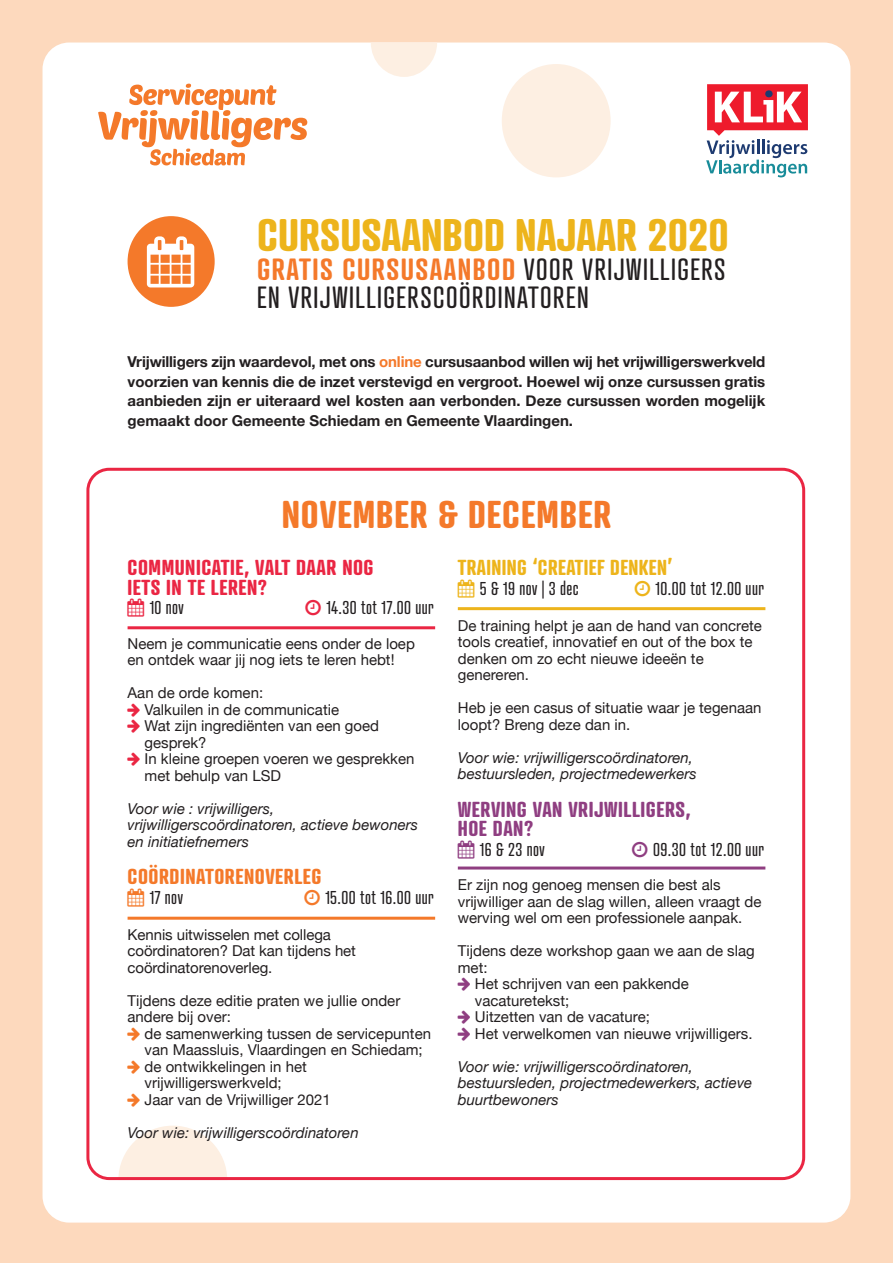
<style>
.page{position:relative;width:893px;height:1263px;background:#fdd9bd}
.page>*{position:absolute;margin:0;border:0;box-sizing:border-box;transform-origin:0 0}
.t1{font:700 44.1px "Atrament";color:#edb41b}
.t2{font:700 37.5px "Atrament";letter-spacing:.025em;color:#f4792a}
.t3{font:29.7px/28.5px "Atrament";letter-spacing:.05em;color:#231f20}
.t4{font:700 21px/19.5px "Atrament";letter-spacing:.025em;color:#ea2643}
.t5{font:700 21px/19.5px "Atrament";letter-spacing:.025em;color:#8f3e81}
.t6{font:700 21px "Atrament";letter-spacing:.02em;color:#edb41b}
.t7{font:700 21px "Atrament";letter-spacing:.025em;color:#f4792a}
.t8{font:18px "Atrament";letter-spacing:.025em;color:#231f20}
.t9{font:15px/16.5px "Helvetica Neue";color:#231f20}
.t10{font:700 15px/19.5px "Helvetica Neue";color:#231f20;text-align:justify}
.t11{font:italic 15px/16.5px "Helvetica Neue";color:#231f20}
.s1{font-weight:600;color:#f4792a}
.s2{color:#f4792a}
.s3{color:#ea2643}
.s4{color:#edb41b}
.s5{color:#8f3e81}
</style>
<div class="page">
<div style="left:43px;top:43px;width:807px;height:1179px;background:#fff;border-radius:27px"></div>
<svg style="left:371px;top:43px;width:66px;height:34px"></svg>
<svg style="left:98px;top:84px;width:209px;height:81px"></svg>
<div style="left:128px;top:216px;width:87px;height:91px;background:#f4792a;border-radius:50%"></div>
<div style="left:502px;top:64px;width:109px;height:113px;background:#fdefe2;border-radius:50%"></div>
<svg style="left:706px;top:84px;width:102px;height:93px"></svg>
<svg style="left:118px;top:1125px;width:109px;height:51px"></svg>
<div style="left:86px;top:468px;width:719px;height:712px;border:3px solid #ea2643;border-radius:21px"></div>
<hr style="left:128px;top:626px;width:307px;height:3px;background:#ea2643">
<hr style="left:128px;top:917px;width:307px;height:3px;background:#f4792a">
<hr style="left:458px;top:607px;width:307px;height:3px;background:#edb41b">
<hr style="left:458px;top:866px;width:307px;height:3px;background:#8f3e81">
<p class="t1" style="left:257px;top:207px;width:473px">CURSUSAANBOD NAJAAR 2020</p>
<p class="t3" style="left:257px;top:255px;width:470px"><span class="s1">GRATIS CURSUSAANBOD</span> VOOR VRIJWILLIGERS<br>EN VRIJWILLIGERSCOÖRDINATOREN</p>
<p class="t10" style="left:128px;top:353px;width:639px">Vrijwilligers zijn waardevol, met ons <span class="s2">online</span> cursusaanbod willen wij het vrijwilligerswerkveld voorzien van kennis die de inzet verstevigd en vergroot. Hoewel wij onze cursussen gratis aanbieden zijn er uiteraard wel kosten aan verbonden. Deze cursussen worden mogelijk gemaakt door Gemeente Schiedam en Gemeente Vlaardingen.</p>
<p class="t2" style="left:282px;top:491px;width:331px">NOVEMBER &amp; DECEMBER</p>
<p class="t4" style="left:128px;top:557px;width:248px">COMMUNICATIE, VALT DAAR NOG<br>IETS IN TE LEREN?</p>
<p class="t8" style="left:128px;top:597px;width:58px"><span class="s3">▲</span> 10 nov</p>
<p class="t8" style="left:326px;top:597px;width:109px">14.30 tot 17.00 uur</p>
<p class="t9" style="left:128px;top:636px;width:289px">Neem je communicatie eens onder de loep en ontdek waar jij nog iets te leren hebt!</p>
<p class="t9" style="left:128px;top:685px;width:137px">Aan de orde komen:</p>
<p class="t9" style="left:145px;top:702px;width:196px">Valkuilen in de communicatie</p>
<p class="t9" style="left:145px;top:718px;width:236px">Wat zijn ingrediënten van een goed gesprek?</p>
<p class="t9" style="left:145px;top:751px;width:271px">In kleine groepen voeren we gesprekken met behulp van LSD</p>
<p class="t11" style="left:128px;top:801px;width:292px">Voor wie : vrijwilligers, vrijwilligerscoördinatoren, actieve bewoners en initiatiefnemers</p>
<p class="t7" style="left:128px;top:863px;width:195px">COÖRDINATORENOVERLEG</p>
<p class="t8" style="left:128px;top:886px;width:57px"><span class="s2">▲</span> 17 nov</p>
<p class="t8" style="left:325px;top:886px;width:110px">15.00 tot 16.00 uur</p>
<p class="t9" style="left:128px;top:927px;width:230px">Kennis uitwisselen met collega coördinatoren? Dat kan tijdens het coördinatorenoverleg.</p>
<p class="t9" style="left:128px;top:993px;width:274px">Tijdens deze editie praten we jullie onder andere bij over:</p>
<p class="t9" style="left:145px;top:1026px;width:288px">de samenwerking tussen de servicepunten van Maassluis, Vlaardingen en Schiedam;</p>
<p class="t9" style="left:145px;top:1059px;width:164px">de ontwikkelingen in het vrijwilligerswerkveld;</p>
<p class="t9" style="left:145px;top:1092px;width:188px">Jaar van de Vrijwilliger 2021</p>
<p class="t11" style="left:128px;top:1125px;width:233px">Voor wie: vrijwilligerscoördinatoren</p>
<h3 class="t6" style="left:458px;top:554px;width:216px">TRAINING ‘CREATIEF DENKEN’</h3>
<p class="t8" style="left:458px;top:577px;width:122px"><span class="s4">▲</span> 5 &amp; 19 nov | 3 dec</p>
<p class="t8" style="left:656px;top:577px;width:110px">10.00 tot 12.00 uur</p>
<p class="t9" style="left:458px;top:618px;width:305px">De training helpt je aan de hand van concrete tools creatief, innovatief en out of the box te denken om zo echt nieuwe ideeën te genereren.</p>
<p class="t9" style="left:458px;top:700px;width:305px">Heb je een casus of situatie waar je tegenaan loopt? Breng deze dan in.</p>
<p class="t11" style="left:458px;top:750px;width:240px">Voor wie: vrijwilligerscoördinatoren, bestuursleden, projectmedewerkers</p>
<h3 class="t5" style="left:458px;top:799px;width:235px">WERVING VAN VRIJWILLIGERS,<br>HOE DAN?</h3>
<p class="t8" style="left:458px;top:838px;width:88px"><span class="s5">▲</span> 16 &amp; 23 nov</p>
<p class="t8" style="left:653px;top:838px;width:112px">09.30 tot 12.00 uur</p>
<p class="t9" style="left:458px;top:877px;width:305px">Er zijn nog genoeg mensen die best als vrijwilliger aan de slag willen, alleen vraagt de werving wel om een professionele aanpak.</p>
<p class="t9" style="left:458px;top:943px;width:298px">Tijdens deze workshop gaan we aan de slag</p>
<p class="t9" style="left:458px;top:960px;width:31px">met:</p>
<p class="t9" style="left:475px;top:976px;width:215px">Het schrijven van een pakkende</p>
<p class="t9" style="left:475px;top:993px;width:96px">vacaturetekst;</p>
<p class="t9" style="left:475px;top:1009px;width:177px">Uitzetten van de vacature;</p>
<p class="t9" style="left:475px;top:1026px;width:279px">Het verwelkomen van nieuwe vrijwilligers.</p>
<p class="t11" style="left:458px;top:1059px;width:296px">Voor wie: vrijwilligerscoördinatoren, bestuursleden, projectmedewerkers, actieve buurtbewoners</p>
</div>
